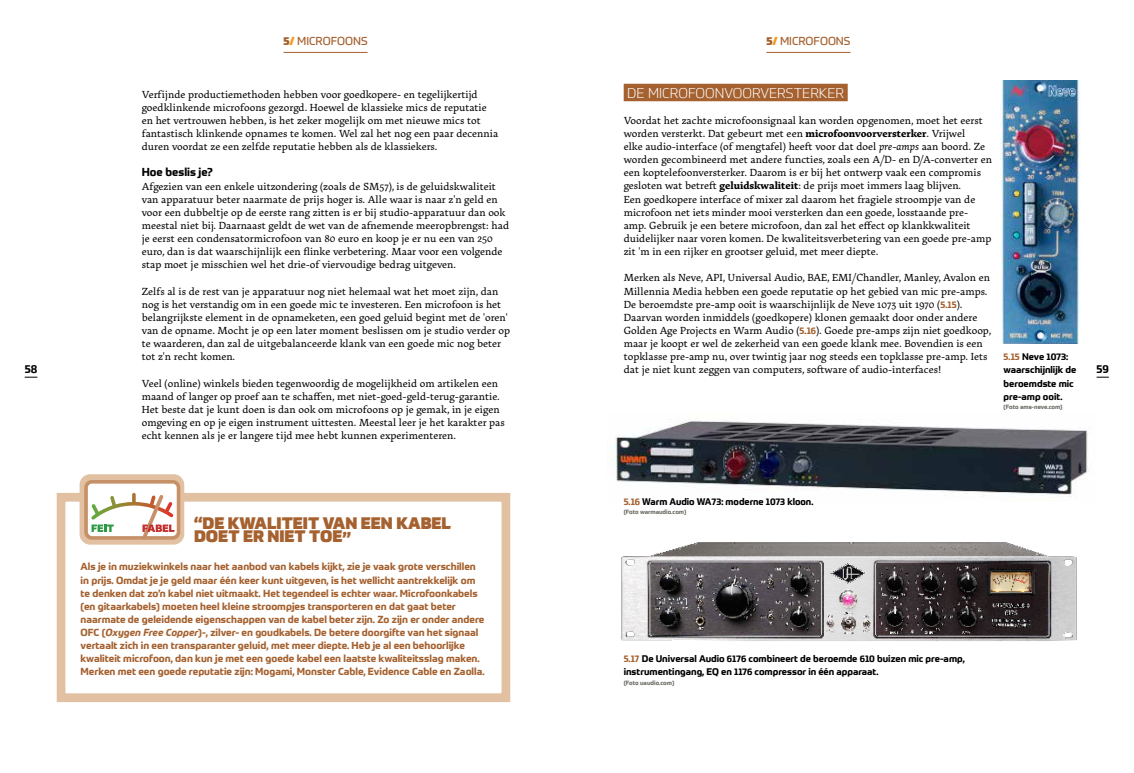
<style>
.page{position:relative;width:1134px;height:773px;background:#fff}
.page>*{position:absolute;margin:0;border:0;box-sizing:border-box;transform-origin:0 0}
.t1{font:900 16.25px/13.1px "Prometo";color:#a5612f}
.t2{font:300 13.75px "Prometo";color:#fff}
.t3{font:11.25px "Prometo";color:#a5612f}
.t4{font:700 11.25px "Prometo";color:#000}
.t5{font:10.62px/13.1px "Arek Latn";color:#000}
.t6{font:700 10px/13.1px "Prometo";color:#a5612f}
.t7{font:700 9.38px/13.1px "Prometo";color:#000}
.t8{font:700 6px "Prometo";color:#6d6a63}
.s1{font-weight:900}
.s2{font-weight:900;color:#f59a1b}
.s3{font-weight:700}
.s4{font-style:italic}
.s5{font-family:"Prometo";font-weight:700;font-size:9.38px;color:#a5612f}
.s6{color:#a5612f}
</style>
<div class="page">
<svg style="left:25px;top:377px;width:12px;height:1px"></svg>
<svg style="left:1096px;top:377px;width:13px;height:1px"></svg>
<hr style="left:766px;top:52px;width:84px;height:1px;background:#a5612f">
<hr style="left:284px;top:52px;width:84px;height:1px;background:#a5612f">
<img style="left:611px;top:419px;width:478px;height:78px">
<div style="left:57px;top:493px;width:453px;height:209px;border:9px solid #e2c1a3"></div>
<div style="left:80px;top:474px;width:104px;height:70px;background:#e2c1a3;border-radius:11px"></div>
<svg style="left:84px;top:480px;width:96px;height:60px;background:#e5d4c5"></svg>
<img style="left:621px;top:542px;width:456px;height:99px">
<img style="left:1000px;top:81px;width:80px;height:262px">
<div style="left:624px;top:84px;width:224px;height:17px;background:#a5612f"></div>
<p class="t3" style="left:284px;top:34px;width:86px"><span class="s1">5</span><span class="s2">/</span> MICROFOONS</p>
<p class="t3" style="left:766px;top:34px;width:86px"><span class="s1">5</span><span class="s2">/</span> MICROFOONS</p>
<p class="t2" style="left:627px;top:84px;width:219px">DE MICROFOONVOORVERSTERKER</p>
<p class="t5" style="left:624px;top:114px;width:370px">Voordat het zachte microfoonsignaal kan worden opgenomen, moet het eerst worden versterkt. Dat gebeurt met een <span class="s3">microfoonvoorversterker</span>. Vrĳwel<br>elke audio-interface (of mengtafel) heeft voor dat doel <span class="s4">pre-amps</span> aan boord. Ze worden gecombineerd met andere functies, zoals een A/D- en D/A-converter en een koptelefoonversterker. Daarom is er bĳ het ontwerp vaak een compromis gesloten wat betreft <span class="s3">geluidskwaliteit</span>: de prĳs moet immers laag blĳven.<br>Een goedkopere interface of mixer zal daarom het fragiele stroompje van de microfoon net iets minder mooi versterken dan een goede, losstaande pre&shy;amp. Gebruik je een betere microfoon, dan zal het effect op klankkwaliteit duidelĳker naar voren komen. De kwaliteitsverbetering van een goede pre-amp zit 'm in een rĳker en grootser geluid, met meer diepte.</p>
<p class="t5" style="left:624px;top:271px;width:369px">Merken als Neve, API, Universal Audio, BAE, EMI/Chandler, Manley, Avalon en Millennia Media hebben een goede reputatie op het gebied van mic pre-amps.<br>De beroemdste pre-amp ooit is waarschĳnlĳk de Neve 1073 uit 1970 (<span class="s5">5.15</span>).<br>Daarvan worden inmiddels (goedkopere) klonen gemaakt door onder andere Golden Age Projects en Warm Audio (<span class="s5">5.16</span>). Goede pre-amps zĳn niet goedkoop, maar je koopt er wel de zekerheid van een goede klank mee. Bovendien is een topklasse pre-amp nu, over twintig jaar nog steeds een topklasse pre-amp. Iets dat je niet kunt zeggen van computers, software of audio-interfaces!</p>
<p class="t5" style="left:142px;top:87px;width:358px">Verfĳnde productiemethoden hebben voor goedkopere- en tegelĳkertĳd goedklinkende microfoons gezorgd. Hoewel de klassieke mics de reputatie en het vertrouwen hebben, is het zeker mogelĳk om met nieuwe mics tot fantastisch klinkende opnames te komen. Wel zal het nog een paar decennia duren voordat ze een zelfde reputatie hebben als de klassiekers.</p>
<p class="t4" style="left:142px;top:165px;width:72px">Hoe beslis je?</p>
<p class="t5" style="left:142px;top:179px;width:369px">Afgezien van een enkele uitzondering (zoals de SM57), is de geluidskwaliteit van apparatuur beter naarmate de prĳs hoger is. Alle waar is naar z'n geld en voor een dubbeltje op de eerste rang zitten is er bĳ studio-apparatuur dan ook meestal niet bĳ. Daarnaast geldt de wet van de afnemende meeropbrengst: had je eerst een condensatormicrofoon van 80 euro en koop je er nu een van 250 euro, dan is dat waarschĳnlĳk een flinke verbetering. Maar voor een volgende stap moet je misschien wel het drie-of viervoudige bedrag uitgeven.</p>
<p class="t5" style="left:142px;top:284px;width:370px">Zelfs al is de rest van je apparatuur nog niet helemaal wat het moet zĳn, dan nog is het verstandig om in een goede mic te investeren. Een microfoon is het belangrĳkste element in de opnameketen, een goed geluid begint met de 'oren' van de opname. Mocht je op een later moment beslissen om je studio verder op te waarderen, dan zal de uitgebalanceerde klank van een goede mic nog beter tot z'n recht komen.</p>
<p class="t5" style="left:142px;top:376px;width:365px">Veel (online) winkels bieden tegenwoordig de mogelĳkheid om artikelen een maand of langer op proef aan te schaffen, met niet-goed-geld-terug-garantie.<br>Het beste dat je kunt doen is dan ook om microfoons op je gemak, in je eigen omgeving en op je eigen instrument uittesten. Meestal leer je het karakter pas echt kennen als je er langere tĳd mee hebt kunnen experimenteren.</p>
<p class="t7" style="left:1004px;top:350px;width:74px"><span class="s6">5.15</span> Neve 1073: waarschijnlijk de beroemdste mic pre-amp ooit.</p>
<p class="t8" style="left:1004px;top:403px;width:60px">(Foto ams-neve.com)</p>
<p class="t4" style="left:25px;top:362px;width:14px">58</p>
<p class="t4" style="left:1096px;top:362px;width:14px">59</p>
<h1 class="t1" style="left:194px;top:516px;width:259px">“DE KWALITEIT VAN EEN KABEL<br>DOET ER NIET TOE”</h1>
<p class="t6" style="left:81px;top:560px;width:405px">Als je in muziekwinkels naar het aanbod van kabels kijkt, zie je vaak grote verschillen in prijs. Omdat je je geld maar één keer kunt uitgeven, is het wellicht aantrekkelijk om te denken dat zo’n kabel niet uitmaakt. Het tegendeel is echter waar. Microfoonkabels (en gitaarkabels) moeten heel kleine stroompjes transporteren en dat gaat beter naarmate de geleidende eigenschappen van de kabel beter zijn. Zo zijn er onder andere OFC (<span class="s4">Oxygen Free Copper</span>)-, zilver- en goudkabels. De betere doorgifte van het signaal vertaalt zich in een transparanter geluid, met meer diepte. Heb je al een behoorlijke kwaliteit microfoon, dan kun je met een goede kabel een laatste kwaliteitsslag maken.<br>Merken met een goede reputatie zijn: Mogami, Monster Cable, Evidence Cable en Zaolla.</p>
<p class="t7" style="left:624px;top:495px;width:191px"><span class="s6">5.16</span> Warm Audio WA73: moderne 1073 kloon.</p>
<p class="t8" style="left:624px;top:508px;width:64px">(Foto warmaudio.com)</p>
<p class="t7" style="left:624px;top:652px;width:343px"><span class="s6">5.17</span> De Universal Audio 6176 combineert de beroemde 610 buizen mic pre-amp, instrumentingang, EQ en 1176 compressor in één apparaat.</p>
<p class="t8" style="left:624px;top:678px;width:52px">(Foto uaudio.com)</p>
</div>
